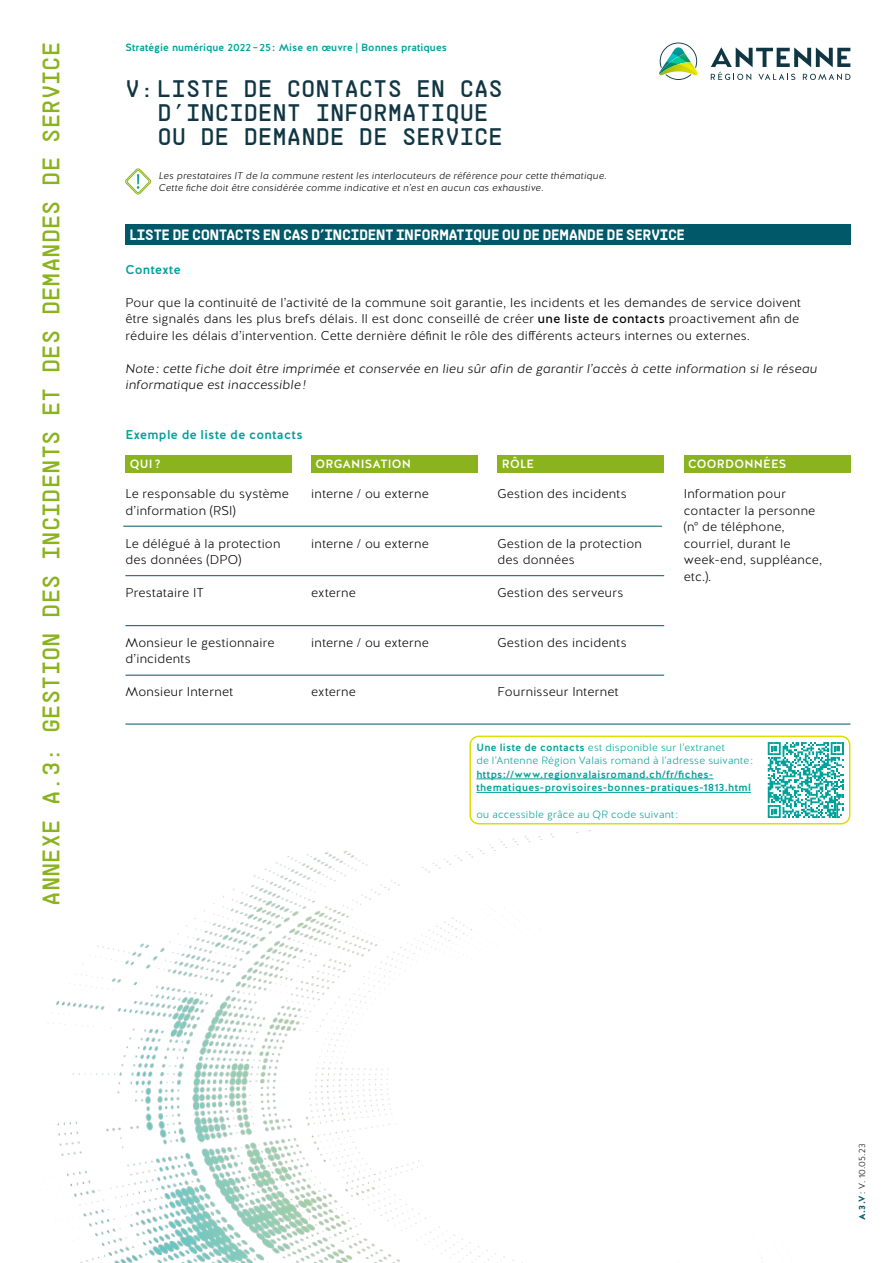
<style>
.page{position:relative;width:893px;height:1263px;background:#fff}
.page>*{position:absolute;margin:0;border:0;box-sizing:border-box;transform-origin:0 0}
.t1{font:24px/24px "PP Supply Mono";color:#103643}
.t2{font:24px "PP Supply Mono";color:#8ab31d}
.t3{font:700 15px "PP Supply Sans";letter-spacing:.025em;color:#fff}
.t4{font:300 12.75px/16.5px "Halis GR";letter-spacing:.02em;color:#000}
.t5{font:italic 300 12.75px/16.5px "Halis GR";letter-spacing:.015em;color:#000}
.t6{font:500 12.75px "Halis GR";letter-spacing:.025em;color:#00a19a}
.t7{font:500 12px "Halis GR";letter-spacing:.02em;color:#fff}
.t8{font:300 10.5px/13.5px "Halis GR";letter-spacing:.025em;color:#00a19a}
.t9{font:500 10.5px/13.5px "Halis GR";letter-spacing:.025em;color:#00a19a}
.t10{font:500 10.5px "Halis GR";color:#00a19a}
.t11{font:italic 300 9.75px/12px "Halis GR";letter-spacing:.025em;color:#000}
.t12{font:300 9px "Halis GR";color:#000}
.s1{font-weight:400}
.s2{font-weight:500}
.s3{font-weight:700;color:#005868}
</style>
<div class="page">
<img style="left:47px;top:723px;width:804px;height:540px">
<svg style="left:711px;top:47px;width:139px;height:33px"></svg>
<svg style="left:659px;top:43px;width:39px;height:37px"></svg>
<div style="left:125px;top:224px;width:725px;height:21px;background:#005868"></div>
<svg style="left:125px;top:168px;width:26px;height:27px"></svg>
<div style="left:125px;top:455px;width:167px;height:17px;background:#8ab31d"></div>
<div style="left:311px;top:455px;width:167px;height:17px;background:#8ab31d"></div>
<div style="left:498px;top:455px;width:166px;height:17px;background:#8ab31d"></div>
<div style="left:684px;top:455px;width:166px;height:17px;background:#8ab31d"></div>
<hr style="left:123px;top:526px;width:539px;height:1px;background:#005868">
<hr style="left:125px;top:575px;width:539px;height:1px;background:#005868">
<hr style="left:125px;top:625px;width:539px;height:1px;background:#005868">
<hr style="left:125px;top:675px;width:539px;height:1px;background:#005868">
<hr style="left:125px;top:724px;width:725px;height:1px;background:#005868">
<div style="left:470px;top:736px;width:380px;height:88px;background:#fff;border-radius:9px"></div>
<div style="left:469px;top:736px;width:381px;height:88px;border:2px solid #dedc00;border-radius:9px"></div>
<hr style="left:476px;top:779px;width:238px;height:1px;background:#00a19a">
<hr style="left:476px;top:792px;width:275px;height:1px;background:#00a19a">
<svg style="left:768px;top:742px;width:76px;height:76px"></svg>
<h1 class="t2" style="left:35px;top:906px;width:866px;rotate:-90deg">ANNEXE A.3: GESTION DES INCIDENTS ET DES DEMANDES DE SERVICE</h1>
<p class="t10" style="left:125px;top:41px;width:323px">Stratégie numérique 2022–25: Mise en œuvre | Bonnes pratiques</p>
<h1 class="t1" style="left:157px;top:76px;width:347px;text-indent:-32px">V:LISTE DE CONTACTS EN CAS<br>D’INCIDENT INFORMATIQUE<br>OU DE DEMANDE DE SERVICE</h1>
<p class="t11" style="left:159px;top:170px;width:449px">Les prestataires IT de la commune restent les interlocuteurs de référence pour cette thématique.<br>Cette fiche doit être considérée comme indicative et n’est en aucun cas exhaustive.</p>
<p class="t3" style="left:130px;top:225px;width:557px">LISTE DE CONTACTS EN CAS D’INCIDENT INFORMATIQUE OU DE DEMANDE DE SERVICE</p>
<p class="t6" style="left:125px;top:261px;width:57px">Contexte</p>
<p class="t4" style="left:125px;top:294px;width:677px">Pour que la continuité de l’activité de la commune soit garantie, les incidents et les demandes de service doivent être signalés dans les plus brefs délais. Il est donc conseillé de créer <span class="s1">une liste de contacts</span> proactivement afin de réduire les délais d’intervention. Cette dernière définit le rôle des différents acteurs internes ou externes.</p>
<p class="t5" style="left:125px;top:360px;width:693px">Note: cette fiche doit être imprimée et conservée en lieu sûr afin de garantir l’accès à cette information si le réseau informatique est inaccessible!</p>
<p class="t6" style="left:125px;top:426px;width:179px">Exemple de liste de contacts</p>
<p class="t7" style="left:130px;top:457px;width:33px">QUI?</p>
<p class="t7" style="left:316px;top:457px;width:97px">ORGANISATION</p>
<p class="t7" style="left:502px;top:457px;width:34px">RÔLE</p>
<p class="t7" style="left:688px;top:457px;width:100px">COORDONNÉES</p>
<p class="t4" style="left:125px;top:486px;width:165px">Le responsable du système d’information (RSI)</p>
<p class="t4" style="left:125px;top:536px;width:156px">Le délégué à la protection des données (DPO)</p>
<p class="t4" style="left:125px;top:585px;width:80px">Prestataire IT</p>
<p class="t4" style="left:684px;top:486px;width:140px">Information pour contacter la personne (n° de téléphone, courriel, durant le week-end, suppléance, etc.).</p>
<p class="t4" style="left:498px;top:486px;width:131px">Gestion des incidents</p>
<p class="t4" style="left:311px;top:486px;width:119px">interne / ou externe</p>
<p class="t4" style="left:498px;top:535px;width:146px">Gestion de la protection des données</p>
<p class="t4" style="left:498px;top:585px;width:127px">Gestion des serveurs</p>
<p class="t4" style="left:311px;top:536px;width:119px">interne / ou externe</p>
<p class="t4" style="left:311px;top:585px;width:46px">externe</p>
<p class="t4" style="left:125px;top:635px;width:150px">Monsieur le gestionnaire d’incidents</p>
<p class="t4" style="left:125px;top:684px;width:109px">Monsieur Internet</p>
<p class="t4" style="left:311px;top:634px;width:119px">interne / ou externe</p>
<p class="t4" style="left:311px;top:684px;width:46px">externe</p>
<p class="t4" style="left:498px;top:634px;width:131px">Gestion des incidents</p>
<p class="t4" style="left:498px;top:684px;width:122px">Fournisseur Internet</p>
<p class="t8" style="left:476px;top:740px;width:278px"><span class="s2">Une liste de contacts</span> est disponible sur l’extranet<br>de l’Antenne Région Valais romand à l’adresse suivante:</p>
<p class="t9" style="left:476px;top:767px;width:276px">https://www.regionvalaisromand.ch/fr/fiches&shy;thematiques-provisoires-bonnes-pratiques-1813.html</p>
<p class="t8" style="left:476px;top:808px;width:203px">ou accessible grâce au QR code suivant:</p>
<p class="t12" style="left:856px;top:1220px;width:78px;rotate:-90deg"><span class="s3">A.3.V</span> : V. 10.05.23</p>
</div>
